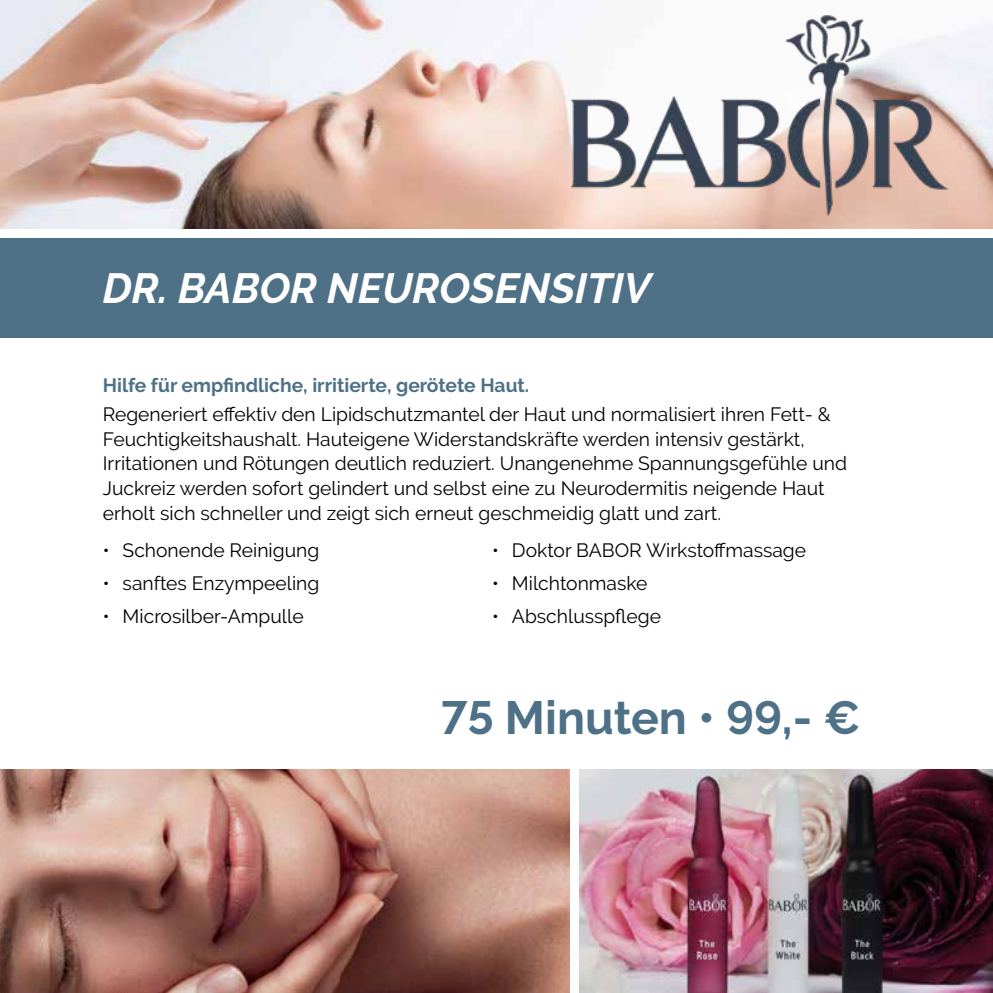
<style>
.page{position:relative;width:993px;height:993px;background:#fff}
.page>*{position:absolute;margin:0;border:0;box-sizing:border-box;transform-origin:0 0}
.t1{font:700 46.38px "Raleway";color:#4e7187}
.t2{font:italic 700 42px "Raleway";color:#fff}
.t3{font:19.25px/24.5px "Raleway";color:#000}
.t4{font:700 19.25px "Raleway";color:#4e7187}
</style>
<div class="page">
<hr style="left:992px;top:585px;width:1px;height:100px;background:#dcdc5d">
<div style="left:0;top:238px;width:992px;height:99px;background:#4e7187"></div>
<img style="left:0;top:0;width:992px;height:228px">
<img style="left:579px;top:769px;width:413px;height:223px">
<img style="left:0;top:769px;width:569px;height:223px">
<img style="left:565px;top:9px;width:387px;height:212px">
<hr style="left:992px;top:238px;width:1px;height:99px;background:#d5c6b5">
<h2 class="t2" style="left:103px;top:263px;width:549px">DR. BABOR NEUROSENSITIV</h2>
<p class="t4" style="left:103px;top:374px;width:428px">Hilfe für empfindliche, irritierte, gerötete Haut.</p>
<p class="t3" style="left:103px;top:402px;width:745px">Regeneriert effektiv den Lipidschutzmantel der Haut und normalisiert ihren Fett- &amp; Feuchtigkeitshaushalt. Hauteigene Widerstandskräfte werden intensiv gestärkt, Irritationen und Rötungen deutlich reduziert. Unangenehme Spannungsgefühle und Juckreiz werden sofort gelindert und selbst eine zu Neurodermitis neigende Haut erholt sich schneller und zeigt sich erneut geschmeidig glatt und zart.</p>
<p class="t3" style="left:103px;top:538px;width:218px">• Schonende Reinigung</p>
<p class="t3" style="left:103px;top:571px;width:218px">• sanftes Enzympeeling</p>
<p class="t3" style="left:103px;top:604px;width:202px">• Microsilber-Ampulle</p>
<p class="t3" style="left:492px;top:538px;width:315px">• Doktor BABOR Wirkstoffmassage</p>
<p class="t3" style="left:492px;top:571px;width:157px">• Milchtonmaske</p>
<p class="t3" style="left:492px;top:604px;width:170px">• Abschlusspflege</p>
<h1 class="t1" style="left:441px;top:690px;width:420px">75 Minuten • 99,- €</h1>
</div>
